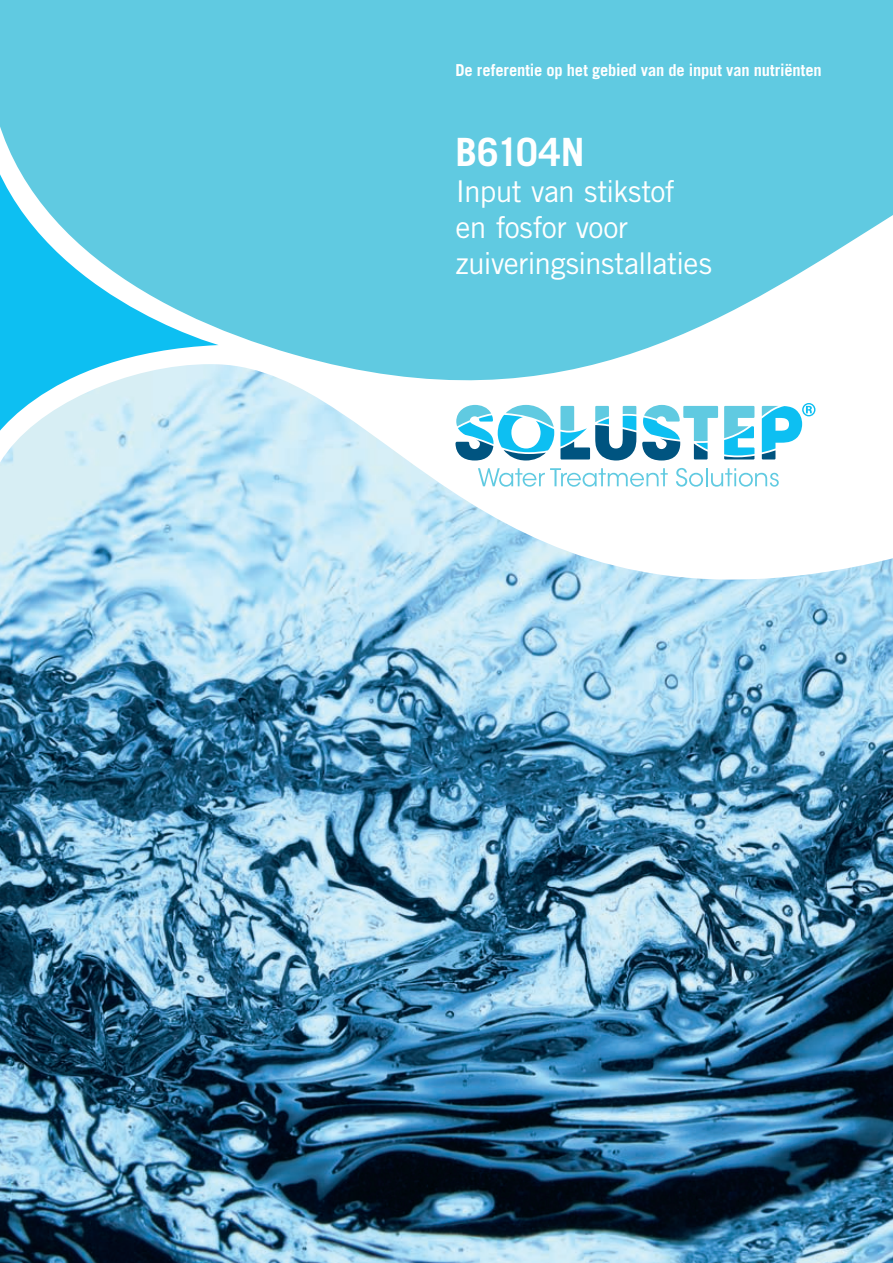
<style>
.page{position:relative;width:893px;height:1263px;background:#fff}
.page>*{position:absolute;margin:0;border:0;box-sizing:border-box;transform-origin:0 0}
.t1{font:700 39px "Trade Gothic LT Std";color:#fff}
.t2{font:30px/36px "Trade Gothic LT Std";letter-spacing:-.02em;color:#fff}
.t3{font:700 16.5px "Trade Gothic LT Std";letter-spacing:-.01em;color:#fff}
</style>
<div class="page">
<img style="left:0;top:434px;width:893px;height:829px">
<svg style="left:0;top:0;width:893px;height:434px;fill:#60cae1"></svg>
<svg style="left:0;top:140px;width:219px;height:308px"></svg>
<svg style="left:455px;top:405px;width:99px;height:55px"></svg>
<svg style="left:560px;top:406px;width:76px;height:54px"></svg>
<svg style="left:642px;top:405px;width:76px;height:55px"></svg>
<svg style="left:724px;top:406px;width:30px;height:53px"></svg>
<svg style="left:762px;top:403px;width:53px;height:56px"></svg>
<svg style="left:478px;top:468px;width:190px;height:19px"></svg>
<svg style="left:676px;top:468px;width:103px;height:19px"></svg>
<p class="t3" style="left:455px;top:60px;width:368px">De referentie op het gebied van de input van nutriënten</p>
<h1 class="t1" style="left:455px;top:128px;width:131px">B6104N</h1>
<p class="t2" style="left:455px;top:173px;width:258px">Input van stikstof en fosfor voor zuiveringsinstallaties</p>
</div>
